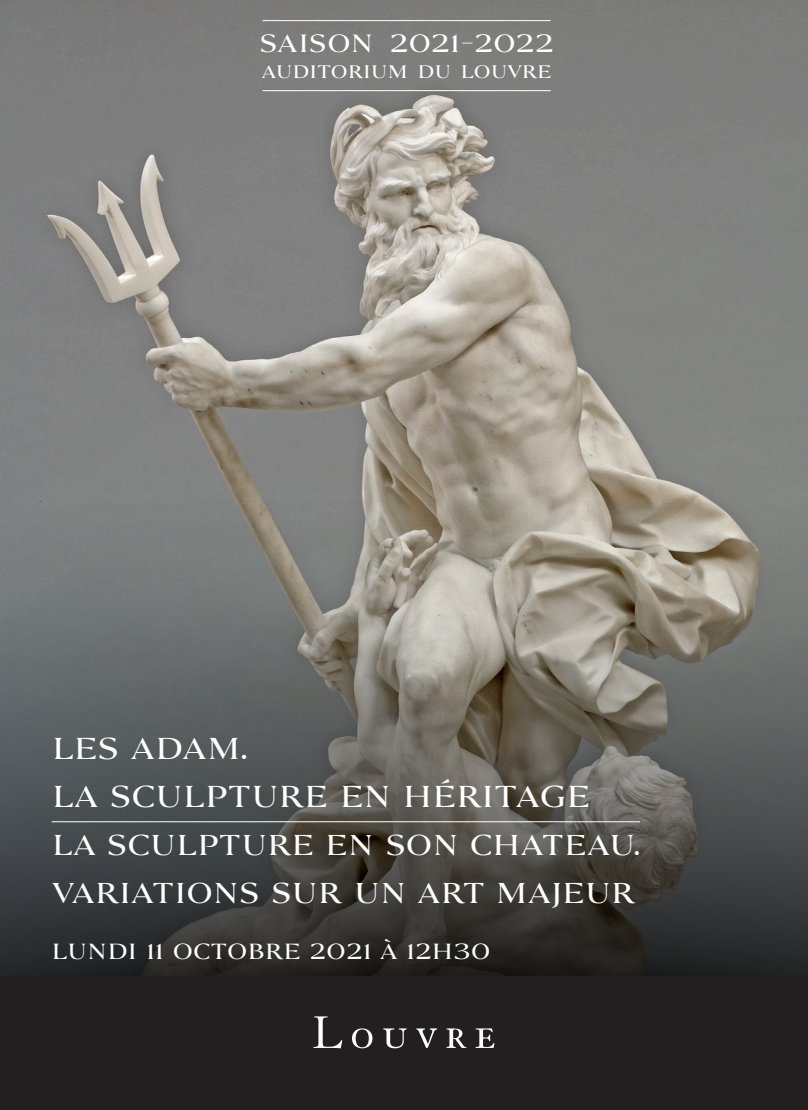
<style>
.page{position:relative;width:808px;height:1110px;background:#fff}
.page>*{position:absolute;margin:0;border:0;box-sizing:border-box;transform-origin:0 0}
.t1{font:30px/48px "Louvre Serif Med";color:#fff}
.t2{font:28.5px/48px "Louvre Serif Med";color:#fff}
.t3{font:24.75px "Louvre Serif Med SC950";letter-spacing:.005em;color:#fff}
.t4{font:21.75px "Louvre Serif Med";letter-spacing:.005em;color:#fff}
.t5{font:18px "Louvre Serif Med SC950";color:#fff}
</style>
<div class="page">
<img style="left:0;top:0;width:808px;height:487px">
<img style="left:0;top:487px;width:808px;height:490px">
<hr style="left:263px;top:90px;width:288px;height:1px;background:#fff">
<hr style="left:263px;top:20px;width:288px;height:1px;background:#fff">
<hr style="left:52px;top:821px;width:588px;height:1px;background:#fff">
<div style="left:0;top:977px;width:808px;height:133px;background:#231f20"></div>
<svg style="left:313px;top:1016px;width:29px;height:32px"></svg>
<svg style="left:352px;top:1028px;width:20px;height:20px"></svg>
<svg style="left:383px;top:1028px;width:24px;height:20px"></svg>
<svg style="left:416px;top:1028px;width:21px;height:20px"></svg>
<svg style="left:446px;top:1028px;width:20px;height:20px"></svg>
<svg style="left:476px;top:1028px;width:18px;height:20px"></svg>
<p class="t3" style="left:259px;top:27px;width:296px">SAISON 2021-2022</p>
<p class="t5" style="left:261px;top:60px;width:292px">AUDITORIUM DU LOUVRE</p>
<p class="t1" style="left:52px;top:724px;width:540px">LES ADAM.<br>LA SCULPTURE EN HÉRITAGE</p>
<p class="t2" style="left:52px;top:821px;width:590px">LA SCULPTURE EN SON CHATEAU.<br>VARIATIONS SUR UN ART MAJEUR</p>
<p class="t4" style="left:52px;top:937px;width:440px">LUNDI 11 OCTOBRE 2021 à 12H30</p>
</div>
